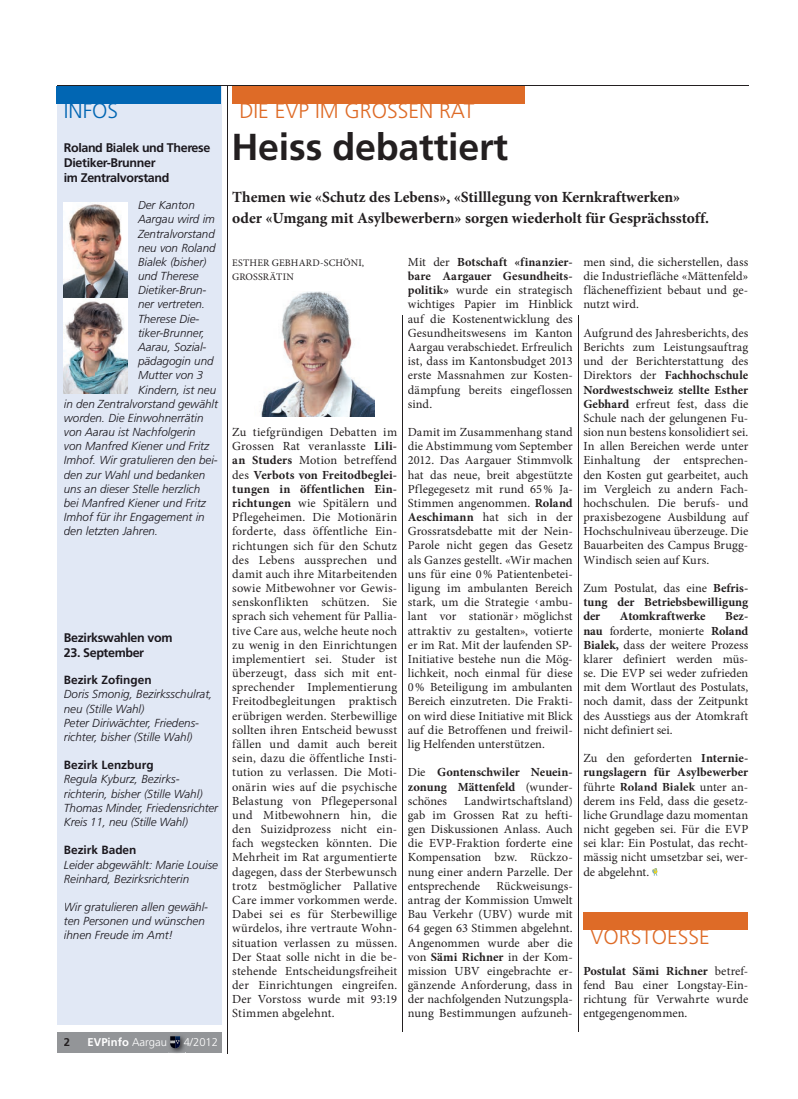
<style>
.page{position:relative;width:798px;height:1099px;background:#fff}
.page>*{position:absolute;margin:0;border:0;box-sizing:border-box;transform-origin:0 0}
.t1{font:700 37.5px "Frutiger";letter-spacing:-.005em;color:#231f20}
.t2{font:300 21.25px "Frutiger";color:#de6b27}
.t3{font:300 21.25px "Frutiger";color:#0166b3}
.t4{font:700 15.5px/21.2px "Minion Pro";color:#231f20}
.t5{font:700 12.5px/15px "Frutiger";letter-spacing:-.03em;color:#1b181e}
.t6{font:12.38px/14.1px "Minion Pro";letter-spacing:.005em;color:#231f20;text-align:justify}
.t7{font:700 12.38px/14.1px "Minion Pro";color:#231f20;text-align:justify}
.t8{font:700 11.88px "Frutiger";color:#1b181e}
.t9{font:italic 300 11.62px/14.1px "Frutiger";color:#1b181e}
.t10{font:700 11.25px "Frutiger";color:#fff}
.t11{font:300 11.25px "Frutiger";color:#fff}
.t12{font:700 11.25px "Frutiger";color:#231f20}
.t13{font:10px/14.1px "Minion Pro";letter-spacing:.015em;color:#231f20}
.s1{font-weight:300}
.s2{font-weight:700}
.s3{font-weight:400}
</style>
<div class="page">
<div style="left:57px;top:1032px;width:164px;height:20px;background:#939598"></div>
<svg style="left:168px;top:1036px;width:17px;height:17px"></svg>
<hr style="left:57px;top:85px;width:691px;height:1px;background:#231f20">
<div style="left:232px;top:86px;width:292px;height:17px;background:#de6b27"></div>
<hr style="left:227px;top:86px;width:1px;height:967px;background:#231f20">
<hr style="left:402px;top:315px;width:1px;height:716px;background:#231f20">
<hr style="left:578px;top:315px;width:1px;height:716px;background:#231f20">
<div style="left:57px;top:86px;width:164px;height:938px;background:#e1e8f5"></div>
<div style="left:57px;top:86px;width:164px;height:17px;background:#0166b3"></div>
<svg style="left:652px;top:868px;width:5px;height:7px"></svg>
<div style="left:583px;top:911px;width:165px;height:18px;background:#de6b27"></div>
<img style="left:259px;top:291px;width:115px;height:125px">
<img style="left:64px;top:202px;width:63px;height:191px">
<h2 class="t3" style="left:64px;top:99px;width:56px">INFOS</h2>
<p class="t5" style="left:64px;top:140px;width:148px">Roland Bialek und Therese<br>Dietiker-Brunner<br>im Zentralvorstand</p>
<p class="t9" style="left:138px;top:198px;width:58px">Der Kanton</p>
<p class="t9" style="left:138px;top:212px;width:78px">Aargau wird im</p>
<p class="t9" style="left:138px;top:226px;width:78px">Zentralvorstand</p>
<p class="t9" style="left:138px;top:240px;width:79px">neu von Roland</p>
<p class="t9" style="left:138px;top:255px;width:70px">Bialek (bisher)</p>
<p class="t9" style="left:138px;top:269px;width:62px">und Therese</p>
<p class="t9" style="left:138px;top:283px;width:70px">Dietiker-Brun-</p>
<p class="t9" style="left:138px;top:297px;width:69px">ner vertreten.</p>
<p class="t9" style="left:138px;top:311px;width:63px">Therese Die-</p>
<p class="t9" style="left:138px;top:325px;width:68px">tiker-Brunner,</p>
<p class="t9" style="left:138px;top:340px;width:70px">Aarau, Sozial-</p>
<p class="t9" style="left:138px;top:354px;width:77px">pädagogin und</p>
<p class="t9" style="left:138px;top:368px;width:67px">Mutter von 3</p>
<p class="t9" style="left:138px;top:382px;width:80px">Kindern, ist neu</p>
<p class="t9" style="left:64px;top:396px;width:156px">in den Zentralvorstand gewählt</p>
<p class="t9" style="left:64px;top:411px;width:141px">worden. Die Einwohnerrätin</p>
<p class="t9" style="left:64px;top:425px;width:133px">von Aarau ist Nachfolgerin</p>
<p class="t9" style="left:64px;top:439px;width:147px">von Manfred Kiener und Fritz</p>
<p class="t9" style="left:64px;top:453px;width:155px">Imhof. Wir gratulieren den bei-</p>
<p class="t9" style="left:64px;top:467px;width:143px">den zur Wahl und bedanken</p>
<p class="t9" style="left:64px;top:481px;width:138px">uns an dieser Stelle herzlich</p>
<p class="t9" style="left:64px;top:496px;width:144px">bei Manfred Kiener und Fritz</p>
<p class="t9" style="left:64px;top:510px;width:142px">Imhof für ihr Engagement in</p>
<p class="t9" style="left:64px;top:524px;width:96px">den letzten Jahren.</p>
<p class="t5" style="left:64px;top:629px;width:110px">Bezirkswahlen vom</p>
<p class="t5" style="left:64px;top:644px;width:82px">23. September</p>
<p class="t8" style="left:64px;top:673px;width:89px">Bezirk Zofingen</p>
<p class="t9" style="left:64px;top:687px;width:150px">Doris Smonig, Bezirksschulrat, neu (Stille Wahl)<br>Peter Diriwächter, Friedens&shy;richter, bisher (Stille Wahl)</p>
<p class="t8" style="left:64px;top:758px;width:91px">Bezirk Lenzburg</p>
<p class="t9" style="left:64px;top:772px;width:156px">Regula Kyburz, Bezirks&shy;richterin, bisher (Stille Wahl)<br>Thomas Minder, Friedens richter<br>Kreis 11, neu (Stille Wahl)</p>
<p class="t8" style="left:64px;top:843px;width:74px">Bezirk Baden</p>
<p class="t9" style="left:64px;top:857px;width:156px">Leider abgewählt: Marie Louise<br>Reinhard, Bezirksrichterin</p>
<p class="t9" style="left:64px;top:899px;width:146px">Wir gratulieren allen gewähl&shy;ten Personen und wünschen ihnen Freude im Amt!</p>
<p class="t12" style="left:64px;top:1035px;width:8px">2</p>
<p class="t10" style="left:88px;top:1035px;width:81px">EVPinfo <span class="s1">Aargau</span></p>
<p class="t11" style="left:184px;top:1035px;width:36px">4/2012</p>
<h2 class="t2" style="left:239px;top:99px;width:236px">DIE EVP IM GROSSEN RAT</h2>
<h1 class="t1" style="left:231px;top:125px;width:278px">Heiss debattiert</h1>
<p class="t4" style="left:232px;top:186px;width:478px">Themen wie «Schutz des Lebens», «Stilllegung von Kernkraftwerken» oder «Umgang mit Asylbewerbern» sorgen wiederholt für Gesprächsstoff.</p>
<p class="t13" style="left:232px;top:256px;width:133px">ESTHER GEBHARD-SCHÖNI,<br>GROSSRÄTIN</p>
<p class="t6" style="left:407px;top:255px;width:166px">Mit der <span class="s2">Botschaft «finanzier&shy;bare Aargauer Gesundheits&shy;politik»</span> wurde ein strategisch wichtiges Papier im Hinblick auf die Kostenentwicklung des Gesundheitswesens im Kanton Aargau verabschiedet. Erfreulich ist, dass im Kantonsbudget 2013 erste Massnahmen zur Kosten&shy;dämpfung bereits eingeflossen sind.</p>
<p class="t6" style="left:407px;top:425px;width:166px">Damit im Zusammenhang stand die Abstimmung vom September 2012. Das Aargauer Stimmvolk hat das neue, breit abgestützte Pflegegesetz mit rund 65 % Ja-Stimmen angenommen. <span class="s2">Roland Aeschimann</span> hat sich in der Grossratsdebatte mit der Nein-Parole nicht gegen das Gesetz als Ganzes gestellt. «Wir machen uns für eine 0 % Patientenbetei&shy;ligung im ambulanten Bereich stark, um die Strategie ‹ ambu&shy;lant vor stationär › möglichst attraktiv zu gestalten», votierte er im Rat. Mit der laufenden SP-Initiative bestehe nun die Mög&shy;lichkeit, noch einmal für diese 0 % Beteiligung im ambulanten Bereich einzutreten. Die Frakti&shy;on wird diese Initiative mit Blick auf die Betroffenen und freiwil&shy;lig Helfenden unterstützen.</p>
<p class="t7" style="left:407px;top:765px;width:166px"><span class="s3">Die</span> Gontenschwiler Neuein&shy;zonung Mättenfeld <span class="s3">(wunder&shy;schönes</span></p>
<p class="t6" style="left:583px;top:255px;width:166px">men sind, die sicherstellen, dass die Industriefläche «Mättenfeld» flächeneffizient bebaut und ge&shy;nutzt wird.</p>
<p class="t6" style="left:583px;top:326px;width:166px">Aufgrund des Jahresberichts, des Berichts zum Leistungsauftrag und der Berichterstattung des Direktors der <span class="s2">Fachhochschule Nordwestschweiz stellte Esther Gebhard</span> erfreut fest, dass die Schule nach der gelungenen Fu&shy;sion nun bestens konsolidiert sei.<br>In allen Bereichen werde unter Einhaltung der entsprechen&shy;den Kosten gut gearbeitet, auch im Vergleich zu andern Fach&shy;hochschulen. Die berufs- und praxisbezogene Ausbildung auf Hochschulniveau überzeuge. Die Bauarbeiten des Campus Brugg-Windisch seien auf Kurs.</p>
<p class="t7" style="left:583px;top:581px;width:166px"><span class="s3">Zum Postulat, das eine</span> Befris&shy;tung der Betriebsbewilligung der</p>
<p class="t6" style="left:232px;top:425px;width:166px">Zu tiefgründigen Debatten im Grossen Rat veranlasste <span class="s2">Lili&shy;an Studers</span> Motion betreffend des <span class="s2">Verbots von Freitodbeglei&shy;tungen in öffentlichen Ein&shy;richtungen</span> wie Spitälern und Pflegeheimen. Die Motionärin forderte, dass öffentliche Ein&shy;richtungen sich für den Schutz des Lebens aussprechen und damit auch ihre Mitarbeitenden sowie Mitbewohner vor Gewis&shy;senskonflikten schützen. Sie sprach sich vehement für Pallia&shy;tive Care aus, welche heute noch zu wenig in den Einrichtungen implementiert sei. Studer ist überzeugt, dass sich mit ent&shy;sprechender Implementierung Freitodbegleitungen praktisch erübrigen werden. Sterbewillige sollten ihren Entscheid bewusst fällen und damit auch bereit sein, dazu die öffentliche Insti&shy;tution zu verlassen. Die Moti&shy;onärin wies auf die psychische Belastung von Pflegepersonal und Mitbewohnern hin, die den Suizidprozess nicht ein&shy;fach wegstecken könnten. Die Mehrheit im Rat argumentierte dagegen, dass der Sterbewunsch trotz bestmöglicher Pallative Care immer vorkommen werde.<br>Dabei sei es für Sterbewillige würdelos, ihre vertraute Wohn&shy;situation verlassen zu müssen.<br>Der Staat solle nicht in die be&shy;stehende Entscheidungsfreiheit der Einrichtungen eingreifen.<br>Der Vorstoss wurde mit 93:19<br>Stimmen abgelehnt.</p>
<p class="t7" style="left:619px;top:609px;width:87px">Atomkraftwerke</p>
<p class="t6" style="left:583px;top:609px;width:166px;text-indent:142px"><span class="s2">Bez&shy;nau</span> forderte, monierte <span class="s2">Roland Bialek,</span> dass der weitere Prozess klarer definiert werden müs&shy;se. Die EVP sei weder zufrieden mit dem Wortlaut des Postulats, noch damit, dass der Zeitpunkt des Ausstiegs aus der Atomkraft nicht definiert sei.</p>
<p class="t6" style="left:583px;top:751px;width:166px">Zu den geforderten <span class="s2">Internie&shy;rungslagern für Asylbewerber </span>führte <span class="s2">Roland Bialek</span> unter an&shy;derem ins Feld, dass die gesetz&shy;liche Grundlage dazu momentan nicht gegeben sei. Für die EVP sei klar: Ein Postulat, das recht&shy;mässig nicht umsetzbar sei, wer&shy;de abgelehnt.</p>
<p class="t6" style="left:407px;top:793px;width:166px;text-indent:56px">Landwirtschaftsland) gab im Grossen Rat zu hefti&shy;gen Diskussionen Anlass. Auch die EVP-Fraktion forderte eine Kompensation bzw. Rückzo&shy;nung einer andern Parzelle. Der entsprechende</p>
<p class="t6" style="left:407px;top:878px;width:166px;text-indent:89px">Rückweisungs&shy;antrag der Kommission Umwelt Bau Verkehr (UBV) wurde mit 64 gegen 63 Stimmen abgelehnt.<br>Angenommen wurde aber die von <span class="s2">Sämi Richner</span> in der Kom&shy;mission UBV eingebrachte er&shy;gänzende Anforderung, dass in der nachfolgenden Nutzungspla&shy;nung Bestimmungen aufzuneh-</p>
<h2 class="t2" style="left:590px;top:924px;width:121px">VORSTOESSE</h2>
<p class="t6" style="left:583px;top:963px;width:166px"><span class="s2">Postulat Sämi Richner</span> betref&shy;fend Bau einer Longstay-Ein&shy;richtung für Verwahrte wurde entgegengenommen.</p>
</div>
